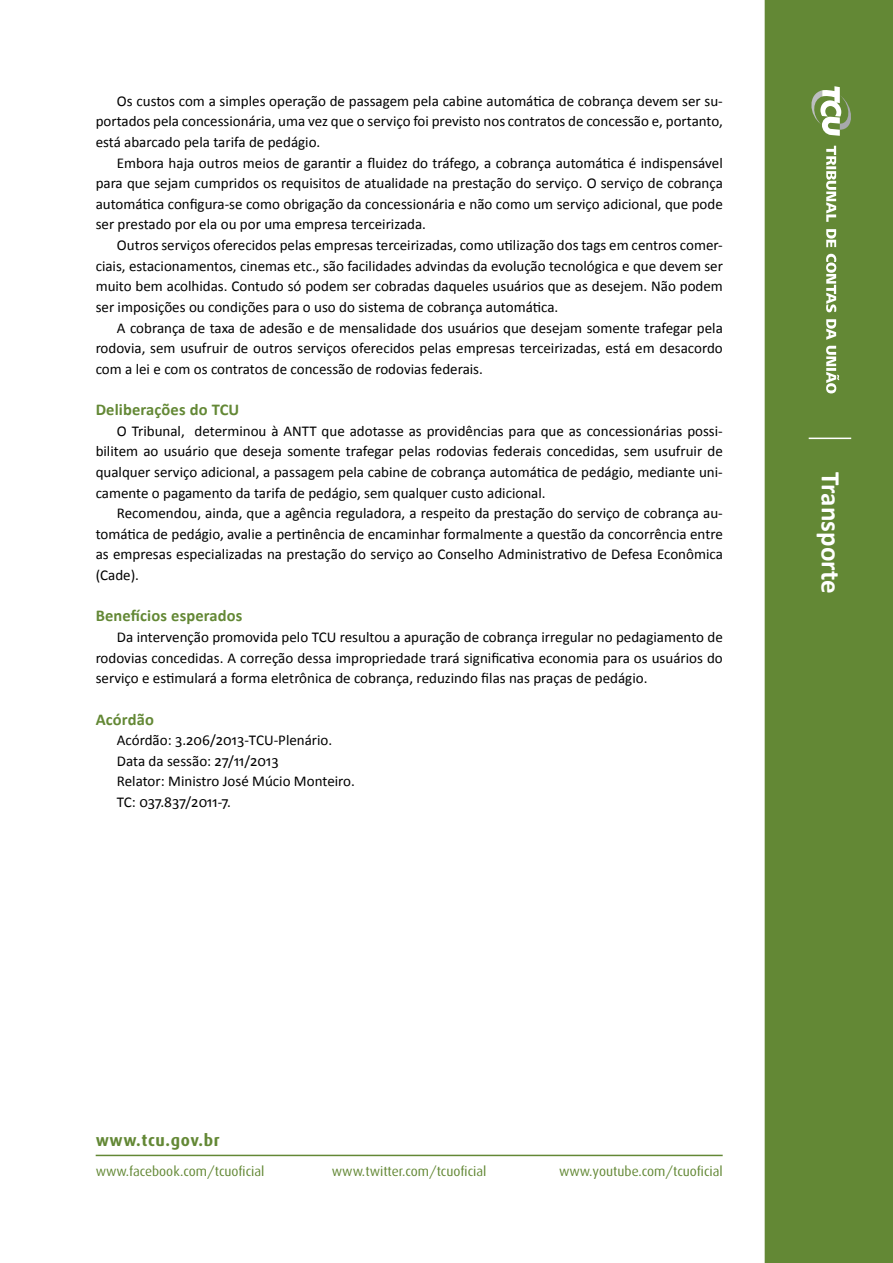
<style>
.page{position:relative;width:893px;height:1263px;background:#fff}
.page>*{position:absolute;margin:0;border:0;box-sizing:border-box;transform-origin:0 0}
.t1{font:700 27px "Calibri";color:#fff}
.t2{font:700 16.5px "Calibri";letter-spacing:.01em;color:#638835}
.t3{font:700 16.5px "Dax";letter-spacing:.04em;color:#638835}
.t4{font:15px/20.7px "Calibri";color:#000;text-align:justify}
.t5{font:13.5px "Dax";color:#638835}
</style>
<div class="page">
<div style="left:765px;top:0;width:128px;height:1263px;background:#638835"></div>
<svg style="left:826px;top:146px;width:13px;height:247px"></svg>
<svg style="left:808px;top:86px;width:47px;height:50px"></svg>
<hr style="left:809px;top:438px;width:42px;height:1px;background:#fff">
<hr style="left:96px;top:1155px;width:627px;height:1px;background:#638835">
<p class="t4" style="left:96px;top:90px;width:629px;text-indent:21px">Os custos com a simples operação de passagem pela cabine automática de cobrança devem ser su&shy;portados pela concessionária, uma vez que o serviço foi previsto nos contratos de concessão e, portanto, está abarcado pela tarifa de pedágio.</p>
<p class="t4" style="left:96px;top:152px;width:629px;text-indent:21px">Embora haja outros meios de garantir a fluidez do tráfego, a cobrança automática é indispensável para que sejam cumpridos os requisitos de atualidade na prestação do serviço. O serviço de cobrança automática configura-se como obrigação da concessionária e não como um serviço adicional, que pode ser prestado por ela ou por uma empresa terceirizada.</p>
<p class="t4" style="left:96px;top:234px;width:629px;text-indent:21px">Outros serviços oferecidos pelas empresas terceirizadas, como utilização dos tags em centros comer&shy;ciais, estacionamentos, cinemas etc., são facilidades advindas da evolução tecnológica e que devem ser muito bem acolhidas. Contudo só podem ser cobradas daqueles usuários que as desejem. Não podem ser imposições ou condições para o uso do sistema de cobrança automática.</p>
<p class="t4" style="left:96px;top:317px;width:629px;text-indent:21px">A cobrança de taxa de adesão e de mensalidade dos usuários que desejam somente trafegar pela rodovia, sem usufruir de outros serviços oferecidos pelas empresas terceirizadas, está em desacordo com a lei e com os contratos de concessão de rodovias federais.</p>
<p class="t2" style="left:96px;top:399px;width:145px">Deliberações do TCU</p>
<p class="t4" style="left:96px;top:420px;width:629px;text-indent:21px">O Tribunal, determinou à ANTT que adotasse as providências para que as concessionárias possi&shy;bilitem ao usuário que deseja somente trafegar pelas rodovias federais concedidas, sem usufruir de qualquer serviço adicional, a passagem pela cabine de cobrança automática de pedágio, mediante uni&shy;camente o pagamento da tarifa de pedágio, sem qualquer custo adicional.</p>
<p class="t4" style="left:96px;top:502px;width:629px;text-indent:21px">Recomendou, ainda, que a agência reguladora, a respeito da prestação do serviço de cobrança au&shy;tomática de pedágio, avalie a pertinência de encaminhar formalmente a questão da concorrência entre as empresas especializadas na prestação do serviço ao Conselho Administrativo de Defesa Econômica (Cade).</p>
<p class="t2" style="left:96px;top:606px;width:148px">Benefícios esperados</p>
<p class="t4" style="left:96px;top:626px;width:629px;text-indent:21px">Da intervenção promovida pelo TCU resultou a apuração de cobrança irregular no pedagiamento de rodovias concedidas. A correção dessa impropriedade trará significativa economia para os usuários do serviço e estimulará a forma eletrônica de cobrança, reduzindo filas nas praças de pedágio.</p>
<p class="t2" style="left:96px;top:709px;width:60px">Acórdão</p>
<p class="t4" style="left:117px;top:729px;width:239px;text-align:left">Acórdão: 3.206/2013-TCU-Plenário.<br>Data da sessão: 27/11/2013<br>Relator: Ministro José Múcio Monteiro.<br>TC: 037.837/2011-7.</p>
<h1 class="t1" style="left:848px;top:472px;width:122px;rotate:90deg">Transporte</h1>
<p class="t3" style="left:96px;top:1130px;width:126px">www.tcu.gov.br</p>
<p class="t5" style="left:96px;top:1163px;width:170px">www.facebook.com/tcuoficial</p>
<p class="t5" style="left:559px;top:1163px;width:165px">www.youtube.com/tcuoficial</p>
<p class="t5" style="left:332px;top:1163px;width:156px">www.twitter.com/tcuoficial</p>
</div>
